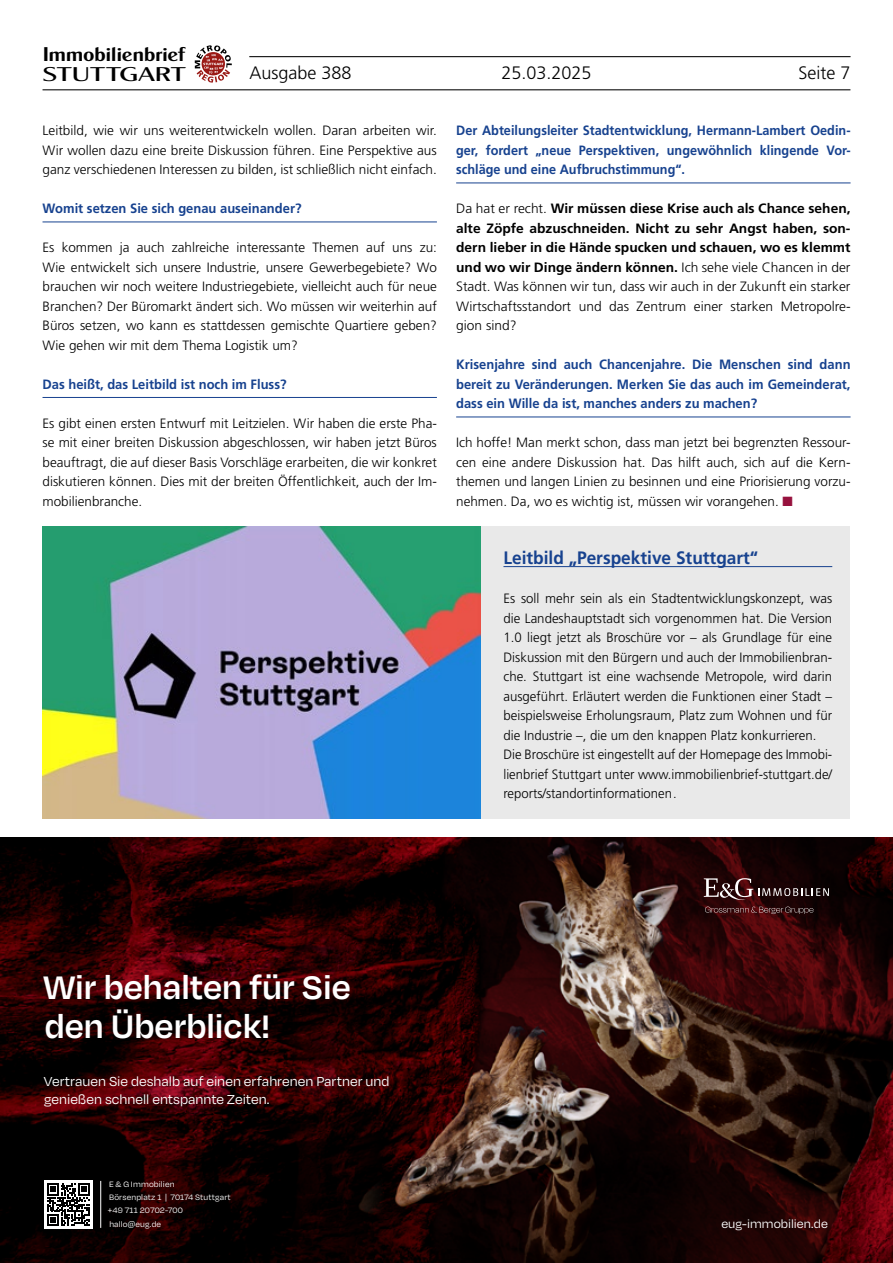
<style>
.page{position:relative;width:893px;height:1263px;background:#fff}
.page>*{position:absolute;margin:0;border:0;box-sizing:border-box;transform-origin:0 0}
.t1{font:600 37.5px/39px "Degular";color:#fff}
.t2{font:19.95px "Cg Globe Gothic Bd";letter-spacing:-.02em;color:#000;scale:1.07 1}
.t3{font:19.95px "Cg Globe Gothic Dm";letter-spacing:-.02em;color:#000;scale:1.44 1}
.t4{font:700 18px "Frutiger LT Std";color:#17428f;scale:.96 1}
.t5{font:300 18px "Frutiger LT Std";color:#000}
.t6{font:15px/18px "Degular";color:#fff}
.t7{font:300 13.5px/19.5px "Frutiger LT Std";color:#000;text-align:justify}
.t8{font:700 13.5px/19.5px "Frutiger LT Std";color:#000;text-align:justify}
.t9{font:700 13.5px/19.5px "Frutiger LT Std";color:#17428f;text-align:justify;scale:.96 1}
.t10{font:700 13.5px/19.5px "Frutiger LT Std";color:#17428f;text-align:justify;scale:.94 1}
.t11{font:13.5px "Degular";letter-spacing:.005em;color:#fff}
.t12{font:9px/13.2px "Degular";letter-spacing:.015em;color:#fff}
.s1{font-weight:300}
.s2{color:#97123e}
</style>
<div class="page">
<hr style="left:456px;top:183px;width:394px;height:1px;background:#17428f">
<hr style="left:456px;top:417px;width:394px;height:1px;background:#17428f">
<hr style="left:43px;top:222px;width:394px;height:1px;background:#17428f">
<hr style="left:43px;top:397px;width:394px;height:1px;background:#17428f">
<hr style="left:43px;top:89px;width:807px;height:1px;background:#000">
<svg style="left:195px;top:45px;width:37px;height:38px"></svg>
<hr style="left:249px;top:56px;width:601px;height:1px;background:#000">
<img style="left:0;top:838px;width:241px;height:425px">
<img style="left:241px;top:838px;width:652px;height:425px">
<hr style="left:100px;top:1181px;width:1px;height:47px;background:#fff">
<div style="left:44px;top:1180px;width:49px;height:48px;background:#fff"></div>
<svg style="left:47px;top:1183px;width:43px;height:42px"></svg>
<svg style="left:704px;top:878px;width:125px;height:22px"></svg>
<svg style="left:705px;top:907px;width:108px;height:7px"></svg>
<div style="left:43px;top:526px;width:807px;height:293px;background:#e9e9e9"></div>
<img style="left:43px;top:527px;width:437px;height:291px">
<hr style="left:503px;top:566px;width:329px;height:1px;background:#17428f">
<h2 class="t2" style="left:43px;top:42px;width:135px">Immobilienbrief</h2>
<h2 class="t3" style="left:43px;top:62px;width:101px">STUTTGART</h2>
<h3 class="t5" style="left:249px;top:62px;width:104px">Ausgabe 388</h3>
<h3 class="t5" style="left:501px;top:62px;width:92px">25.03.2025</h3>
<h3 class="t5" style="left:799px;top:62px;width:54px">Seite 7</h3>
<p class="t7" style="left:43px;top:121px;width:396px">Leitbild, wie wir uns weiterentwickeln wollen. Daran arbeiten wir.<br>Wir wollen dazu eine breite Diskussion führen. Eine Perspektive aus ganz verschiedenen Interessen zu bilden, ist schließlich nicht einfach.</p>
<p class="t9" style="left:43px;top:199px;width:271px">Womit setzen Sie sich genau auseinander?</p>
<p class="t7" style="left:43px;top:238px;width:396px">Es kommen ja auch zahlreiche interessante Themen auf uns zu:<br>Wie entwickelt sich unsere Industrie, unsere Gewerbegebiete? Wo brauchen wir noch weitere Industriegebiete, vielleicht auch für neue Branchen? Der Büromarkt ändert sich. Wo müssen wir weiterhin auf Büros setzen, wo kann es stattdessen gemischte Quartiere geben?<br>Wie gehen wir mit dem Thema Logistik um?</p>
<p class="t9" style="left:43px;top:374px;width:256px">Das heißt, das Leitbild ist noch im Fluss?</p>
<p class="t7" style="left:43px;top:413px;width:396px">Es gibt einen ersten Entwurf mit Leitzielen. Wir haben die erste Pha&shy;se mit einer breiten Diskussion abgeschlossen, wir haben jetzt Büros beauftragt, die auf dieser Basis Vorschläge erarbeiten, die wir konkret diskutieren können. Dies mit der breiten Öffentlichkeit, auch der Im&shy;mobilienbranche.</p>
<p class="t10" style="left:456px;top:121px;width:421px">Der Abteilungsleiter Stadtentwicklung, Hermann-Lambert Oedin&shy;ger, fordert „neue Perspektiven, ungewöhnlich klingende Vor&shy;schläge und eine Aufbruchstimmung“.</p>
<p class="t8" style="left:456px;top:199px;width:396px"><span class="s1">Da hat er recht.</span> Wir müssen diese Krise auch als Chance sehen, alte Zöpfe abzuschneiden. Nicht zu sehr Angst haben, son&shy;dern lieber in die Hände spucken und schauen, wo es klemmt und wo wir Dinge ändern können. <span class="s1">Ich sehe viele Chancen in der Stadt. Was können wir tun, dass wir auch in der Zukunft ein starker Wirtschaftsstandort und das Zentrum einer starken Metropolre&shy;gion sind?</span></p>
<p class="t9" style="left:456px;top:355px;width:412px">Krisenjahre sind auch Chancenjahre. Die Menschen sind dann bereit zu Veränderungen. Merken Sie das auch im Gemeinderat, dass ein Wille da ist, manches anders zu machen?</p>
<p class="t7" style="left:456px;top:433px;width:396px">Ich hoffe! Man merkt schon, dass man jetzt bei begrenzten Ressour&shy;cen eine andere Diskussion hat. Das hilft auch, sich auf die Kern&shy;themen und langen Linien zu besinnen und eine Priorisierung vorzu&shy;nehmen. Da, wo es wichtig ist, müssen wir vorangehen. <span class="s2">■</span></p>
<h3 class="t4" style="left:503px;top:547px;width:267px">Leitbild „Perspektive Stuttgart“</h3>
<p class="t7" style="left:503px;top:589px;width:330px;text-align:left">Es soll mehr sein als ein Stadtentwicklungskonzept, was die Landeshauptstadt sich vorgenommen hat. Die Version 1.0 liegt jetzt als Broschüre vor – als Grundlage für eine Diskussion mit den Bürgern und auch der Immobilienbran&shy;che. Stuttgart ist eine wachsende Metropole, wird darin ausgeführt. Erläutert werden die Funktionen einer Stadt – beispielsweise Erholungsraum, Platz zum Wohnen und für die Industrie –, die um den knappen Platz konkurrieren.<br>Die Broschüre ist eingestellt auf der Homepage des Immobi&shy;lienbrief Stuttgart unter www.immobilienbrief-stuttgart.de/ reports/standortinformationen .</p>
<h1 class="t1" style="left:43px;top:966px;width:309px">Wir behalten für Sie den Überblick!</h1>
<p class="t6" style="left:44px;top:1071px;width:347px">Vertrauen Sie deshalb auf einen erfahrenen Partner und genießen schnell entspannte Zeiten.</p>
<p class="t12" style="left:108px;top:1177px;width:124px">E &amp; G Immobilien<br>Börsenplatz 1 | 70174 Stuttgart +49 711 20702-700 hallo@eug.de</p>
<p class="t11" style="left:721px;top:1215px;width:108px">eug-immobilien.de</p>
</div>
